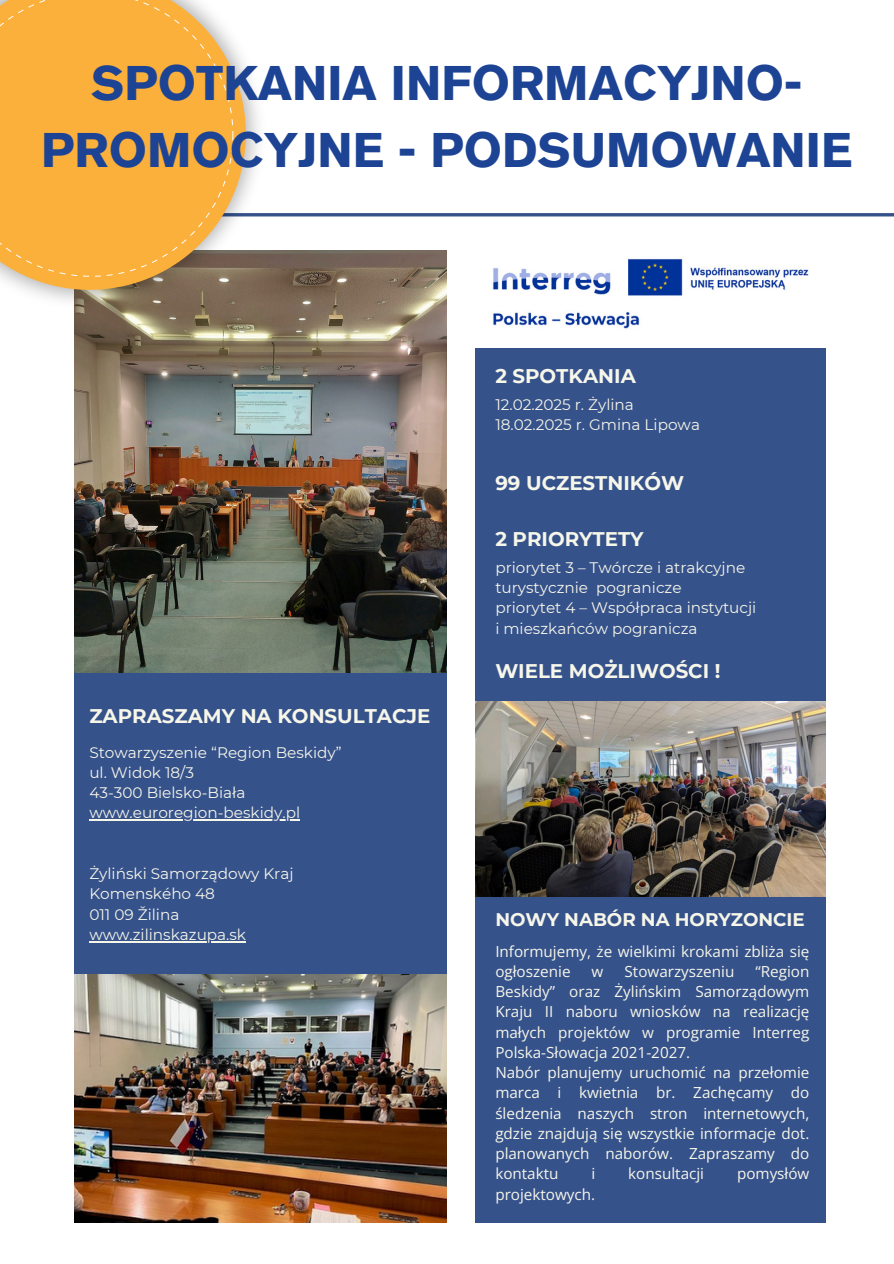
<style>
.page{position:relative;width:894px;height:1264px;background:#fff}
.page>*{position:absolute;margin:0;border:0;box-sizing:border-box;transform-origin:0 0}
.t1{font:700 48.45px/67.5px "Akzidenz Grotesk Pro";color:#1d4494;text-align:center}
.t2{font:700 19.8px "Montserrat";color:#f6f6e9}
.t3{font:700 18.3px "Montserrat";color:#f6f6e9}
.t4{font:15.3px/20.2px "Open Sans";color:#f6f6e9;text-align:justify}
.t5{font:15.3px/20.2px "Montserrat";color:#f6f6e9}
</style>
<div class="page">
<div style="left:74px;top:667px;width:372px;height:494px;background:#36528b"></div>
<img style="left:74px;top:250px;width:373px;height:422px">
<div style="left:475px;top:896px;width:350px;height:326px;background:#36528b"></div>
<div style="left:475px;top:242px;width:350px;height:489px;background:#36528b"></div>
<img style="left:475px;top:701px;width:350px;height:195px">
<img style="left:74px;top:974px;width:373px;height:248px">
<hr style="left:0;top:213px;width:893px;height:3px;background:#36528b">
<img style="left:27px;top:70px;width:240px;height:241px">
<svg style="left:1px;top:44px;width:245px;height:246px"></svg>
<svg style="left:0;top:0;width:233px;height:277px;background:#f6b044"></svg>
<img style="left:475px;top:242px;width:350px;height:106px">
<hr style="left:89px;top:819px;width:211px;height:1px;background:#f6f6e9">
<hr style="left:89px;top:941px;width:157px;height:1px;background:#f6f6e9">
<p class="t1" style="left:41px;top:54px;width:812px">SPOTKANIA INFORMACYJNO-<br>PROMOCYJNE - PODSUMOWANIE</p>
<h2 class="t2" style="left:495px;top:364px;width:142px">2 SPOTKANIA</h2>
<h2 class="t5" style="left:495px;top:394px;width:140px">12.02.2025 r. Żylina</h2>
<p class="t5" style="left:495px;top:415px;width:206px">18.02.2025 r. Gmina Lipowa</p>
<p class="t2" style="left:495px;top:471px;width:190px">99 UCZESTNIKÓW</p>
<p class="t2" style="left:495px;top:527px;width:150px">2 PRIORYTETY</p>
<p class="t5" style="left:495px;top:557px;width:251px">priorytet 3 – Twórcze i atrakcyjne turystycznie pogranicze</p>
<p class="t5" style="left:495px;top:597px;width:262px">priorytet 4 – Współpraca instytucji</p>
<p class="t5" style="left:495px;top:618px;width:204px">i mieszkańców pogranicza</p>
<h1 class="t2" style="left:89px;top:704px;width:342px">ZAPRASZAMY NA KONSULTACJE</h1>
<p class="t5" style="left:89px;top:742px;width:254px">Stowarzyszenie “Region Beskidy”</p>
<h2 class="t5" style="left:89px;top:762px;width:106px">ul. Widok 18/3</h2>
<p class="t5" style="left:89px;top:782px;width:157px">43-300 Bielsko-Biała</p>
<p class="t5" style="left:89px;top:802px;width:212px">www.euroregion-beskidy.pl</p>
<h2 class="t5" style="left:89px;top:863px;width:206px">Żyliński Samorządowy Kraj</h2>
<h2 class="t5" style="left:89px;top:883px;width:127px">Komenského 48</h2>
<p class="t5" style="left:89px;top:904px;width:91px">011 09 Žilina</p>
<p class="t5" style="left:89px;top:924px;width:158px">www.zilinskazupa.sk</p>
<p class="t2" style="left:495px;top:659px;width:227px">WIELE MOŻLIWOŚCI !</p>
<p class="t3" style="left:495px;top:907px;width:311px">NOWY NABÓR NA HORYZONCIE</p>
<p class="t4" style="left:495px;top:940px;width:315px">Informujemy, że wielkimi krokami zbliża się ogłoszenie</p>
<p class="t4" style="left:495px;top:960px;width:315px;text-indent:260px">“Region Beskidy” oraz Żylińskim Samorządowym Kraju II naboru wniosków na realizację małych projektów w programie Interreg Polska-Słowacja 2021-2027.</p>
<p class="t4" style="left:495px;top:1062px;width:315px">Nabór planujemy uruchomić na przełomie marca i kwietnia br. Zachęcamy do śledzenia naszych stron internetowych, gdzie znajdują się wszystkie informacje dot. planowanych naborów. Zapraszamy do kontaktu</p>
<p class="t4" style="left:591px;top:960px;width:13px">w</p>
<p class="t4" style="left:624px;top:960px;width:111px">Stowarzyszeniu</p>
<p class="t4" style="left:591px;top:1163px;width:5px">i</p>
<p class="t4" style="left:628px;top:1163px;width:77px">konsultacji</p>
<p class="t4" style="left:736px;top:1163px;width:74px">pomysłów</p>
<p class="t4" style="left:495px;top:1183px;width:101px">projektowych.</p>
</div>
